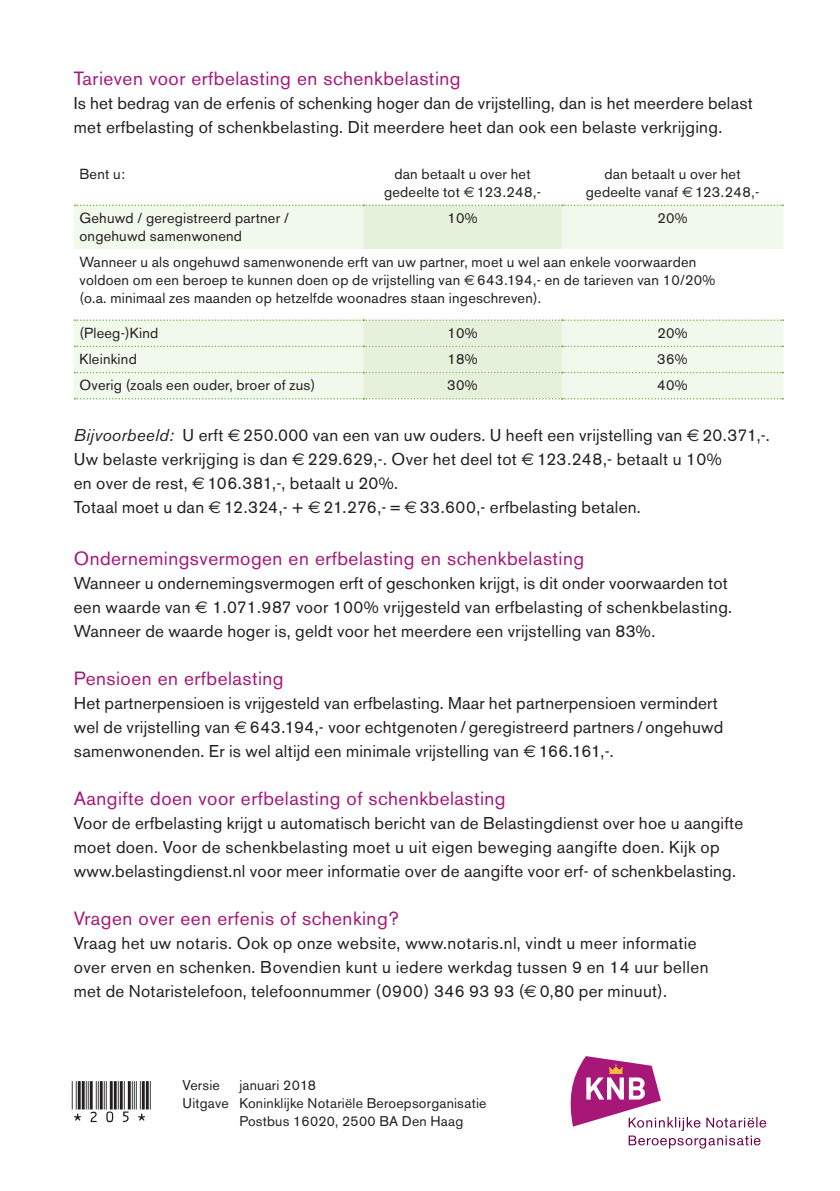
<style>
.page{position:relative;width:840px;height:1191px;background:#fff}
.page>*{position:absolute;margin:0;border:0;box-sizing:border-box;transform-origin:0 0}
.t1{font:19px "Akzidenz Grotesk BE";letter-spacing:.025em;color:#a61778}
.t2{font:17px/24px "Akzidenz Grotesk BE";letter-spacing:.015em;color:#231f20}
.t3{font:14.4px/18px "Akzidenz Grotesk BE";letter-spacing:.015em;color:#231f20;text-align:center}
.t4{font:14px "Akzidenz Grotesk BE";letter-spacing:.015em;color:#231f20}
.s1{font-family:"Euro Sans"}
.s2{font-style:italic}
</style>
<div class="page">
<svg style="left:74px;top:204px;width:709px;height:195px"></svg>
<svg style="left:570px;top:1056px;width:195px;height:92px"></svg>
<svg style="left:72px;top:1081px;width:79px;height:41px"></svg>
<p class="t1" style="left:74px;top:67px;width:388px">Tarieven voor erfbelasting en schenkbelasting</p>
<p class="t2" style="left:74px;top:91px;width:680px">Is het bedrag van de erfenis of schenking hoger dan de vrijstelling, dan is het meerdere belast met erfbelasting of schenkbelasting. Dit meerdere heet dan ook een belaste verkrijging.</p>
<p class="t3" style="left:79px;top:165px;width:47px">Bent u:</p>
<p class="t3" style="left:384px;top:165px;width:158px">dan betaalt u over het gedeelte tot <span class="s1">€</span> 123.248,-</p>
<p class="t3" style="left:585px;top:165px;width:175px">dan betaalt u over het gedeelte vanaf <span class="s1">€</span> 123.248,-</p>
<p class="t3" style="left:79px;top:209px;width:211px;text-align:left">Gehuwd / geregistreerd partner / ongehuwd samenwonend</p>
<p class="t3" style="left:447px;top:209px;width:32px">10%</p>
<p class="t3" style="left:657px;top:209px;width:32px">20%</p>
<p class="t3" style="left:79px;top:253px;width:637px;text-align:left">Wanneer u als ongehuwd samenwonende erft van uw partner, moet u wel aan enkele voorwaarden voldoen om een beroep te kunnen doen op de vrijstelling van <span class="s1">€</span> 643.194,- en de tarieven van 10/20% (o.a. minimaal zes maanden op hetzelfde woonadres staan ingeschreven).</p>
<p class="t3" style="left:79px;top:324px;width:80px">(Pleeg-)Kind</p>
<p class="t3" style="left:447px;top:324px;width:32px">10%</p>
<p class="t3" style="left:657px;top:324px;width:32px">20%</p>
<p class="t3" style="left:79px;top:350px;width:59px">Kleinkind</p>
<p class="t3" style="left:447px;top:350px;width:32px">18%</p>
<p class="t3" style="left:656px;top:350px;width:32px">36%</p>
<p class="t3" style="left:79px;top:376px;width:237px">Overig (zoals een ouder, broer of zus)</p>
<p class="t3" style="left:447px;top:376px;width:32px">30%</p>
<p class="t3" style="left:656px;top:376px;width:32px">40%</p>
<p class="t2" style="left:74px;top:423px;width:697px"><span class="s2">Bijvoorbeeld:</span> U erft <span class="s1">€</span> 250.000 van een van uw ouders. U heeft een vrijstelling van <span class="s1">€</span> 20.371,-.<br>Uw belaste verkrijging is dan <span class="s1">€</span> 229.629,-. Over het deel tot <span class="s1">€</span> 123.248,- betaalt u 10%<br>en over de rest, <span class="s1">€</span> 106.381,-, betaalt u 20%.<br>Totaal moet u dan <span class="s1">€</span> 12.324,- + <span class="s1">€</span> 21.276,- = <span class="s1">€</span> 33.600,- erfbelasting betalen.</p>
<p class="t1" style="left:74px;top:547px;width:511px">Ondernemingsvermogen en erfbelasting en schenkbelasting</p>
<p class="t2" style="left:74px;top:571px;width:659px">Wanneer u ondernemingsvermogen erft of geschonken krijgt, is dit onder voorwaarden tot een waarde van <span class="s1">€</span> 1.071.987 voor 100% vrijgesteld van erfbelasting of schenkbelasting.<br>Wanneer de waarde hoger is, geldt voor het meerdere een vrijstelling van 83%.</p>
<p class="t1" style="left:74px;top:667px;width:211px">Pensioen en erfbelasting</p>
<p class="t2" style="left:74px;top:691px;width:650px">Het partnerpensioen is vrijgesteld van erfbelasting. Maar het partnerpensioen vermindert wel de vrijstelling van <span class="s1">€</span> 643.194,- voor echtgenoten / geregistreerd partners / ongehuwd samenwonenden. Er is wel altijd een minimale vrijstelling van <span class="s1">€</span> 166.161,-.</p>
<p class="t1" style="left:74px;top:787px;width:433px">Aangifte doen voor erfbelasting of schenkbelasting</p>
<p class="t2" style="left:74px;top:811px;width:670px">Voor de erfbelasting krijgt u automatisch bericht van de Belastingdienst over hoe u aangifte moet doen. Voor de schenkbelasting moet u uit eigen beweging aangifte doen. Kijk op www.belastingdienst.nl voor meer informatie over de aangifte voor erf- of schenkbelasting.</p>
<p class="t1" style="left:74px;top:907px;width:326px">Vragen over een erfenis of schenking?</p>
<p class="t2" style="left:74px;top:931px;width:636px">Vraag het uw notaris. Ook op onze website, www.notaris.nl, vindt u meer informatie over erven en schenken. Bovendien kunt u iedere werkdag tussen 9 en 14 uur bellen met de Notaristelefoon, telefoonnummer (0900) 346 93 93 (<span class="s1">€</span> 0,80 per minuut).</p>
<p class="t4" style="left:182px;top:1077px;width:39px">Versie</p>
<p class="t4" style="left:239px;top:1077px;width:78px">januari 2018</p>
<p class="t4" style="left:182px;top:1095px;width:305px">Uitgave Koninklijke Notariële Beroepsorganisatie</p>
<p class="t4" style="left:239px;top:1113px;width:225px">Postbus 16020, 2500 BA Den Haag</p>
</div>
